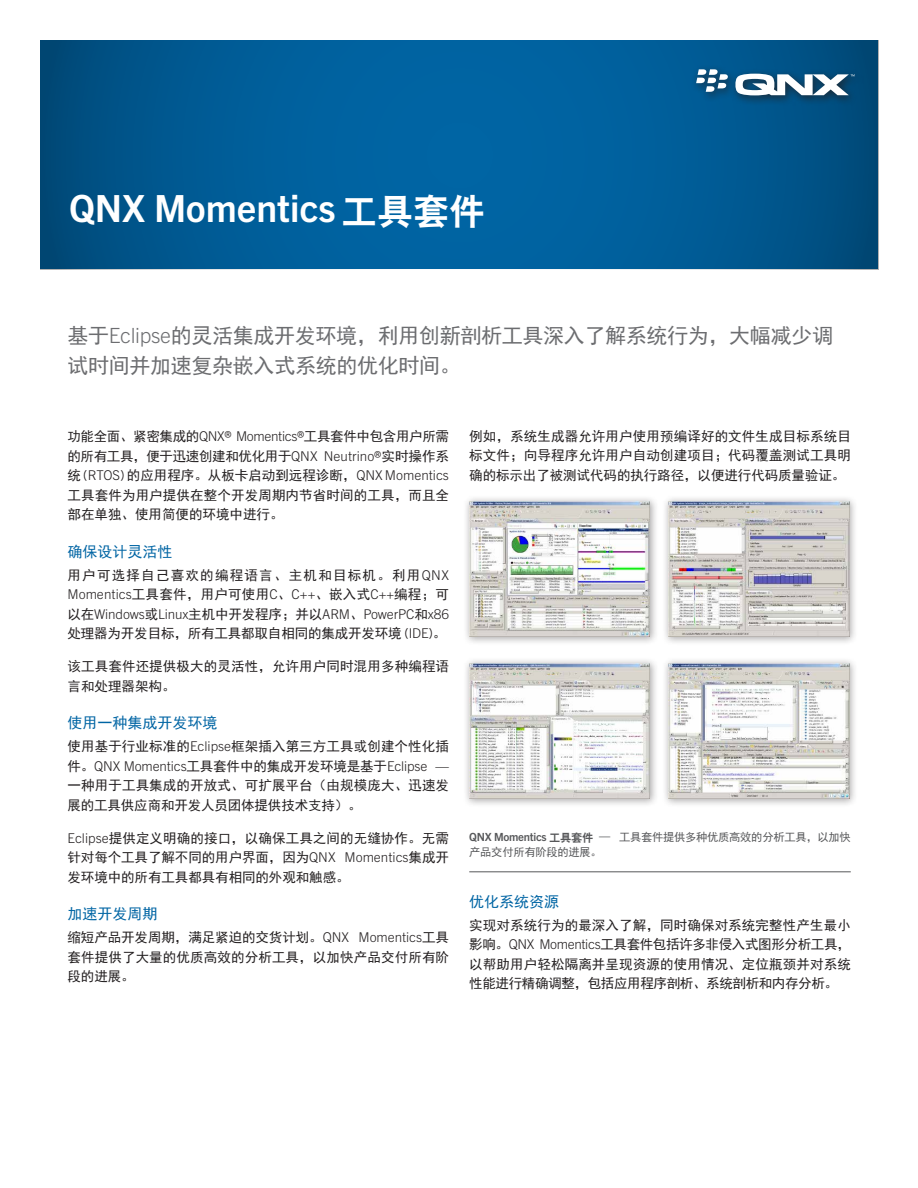
<style>
.page{position:relative;width:918px;height:1188px;background:#fff}
.page>*{position:absolute;margin:0;border:0;box-sizing:border-box;transform-origin:0 0}
.t1{font:700 37.5px "Trade Gothic Next LT Pro";color:#fff}
.Body_Paragraph{font:21px/30px "Sim Hei";letter-spacing:-.015em;color:#6c6d70}
.Subhead_Small{font:15px "Sim Hei";color:#0065a4}
.Body_Paragraph-2{font:13.5px/19.5px "Sim Hei";color:#231f20;text-align:justify}
.t2{font:11.25px/15px "Sim Hei";letter-spacing:-.02em;color:#57585a}
.s1{font-family:"H Yb 2 gj";font-weight:400;font-size:36px}
.s2{font-family:"Trade Gothic Next LT Pro";font-weight:300}
.s3{font-family:"Trade Gothic Next LT Pro";font-weight:700}
.s4{font-family:"H Yb 2 gj"}
</style>
<div class="page">
<hr style="left:469px;top:872px;width:382px;height:1px;background:#57585a">
<div style="left:463px;top:495px;width:196px;height:151px;background:#231f20;opacity:.4"></div>
<img style="left:469px;top:501px;width:181px;height:136px">
<div style="left:463px;top:657px;width:196px;height:151px;background:#231f20;opacity:.4"></div>
<img style="left:469px;top:663px;width:181px;height:136px">
<div style="left:662px;top:495px;width:196px;height:151px;background:#231f20;opacity:.4"></div>
<img style="left:669px;top:501px;width:180px;height:136px">
<div style="left:662px;top:657px;width:196px;height:151px;background:#231f20;opacity:.4"></div>
<img style="left:669px;top:663px;width:180px;height:136px">
<svg style="left:40px;top:40px;width:838px;height:229px;background:#005b95"></svg>
<div style="left:691px;top:64px;width:174px;height:42px;background:#231f20;opacity:.75"></div>
<svg style="left:696px;top:69px;width:32px;height:23px"></svg>
<svg style="left:735px;top:74px;width:120px;height:21px"></svg>
<p class="t1" style="left:69px;top:183px;width:418px">QNX Momentics<span class="s1">工具套件</span></p>
<p class="Body_Paragraph" style="left:68px;top:321px;width:767px">基于<span class="s2">Eclipse</span>的灵活集成开发环境，利用创新剖析工具深入了解系统行为，大幅减少调试时间并加速复杂嵌入式系统的优化时间。</p>
<p class="Body_Paragraph-2" style="left:68px;top:427px;width:383px">功能全面、紧密集成的<span class="s2">QNX® Momentics®</span>工具套件中包含用户所需的所有工具，便于迅速创建和优化用于<span class="s2">QNX Neutrino®</span>实时操作系统 <span class="s2">(RTOS)</span> 的应用程序。从板卡启动到远程诊断，<span class="s2">QNX Momentics</span>工具套件为用户提供在整个开发周期内节省时间的工具，而且全部在单独、使用简便的环境中进行。</p>
<p class="Subhead_Small" style="left:68px;top:544px;width:106px">确保设计灵活性</p>
<p class="Body_Paragraph-2" style="left:68px;top:565px;width:383px">用户可选择自己喜欢的编程语言、主机和目标机。利用<span class="s2">QNX Momentics</span>工具套件，用户可使用<span class="s2">C</span>、<span class="s2">C++</span>、嵌入式<span class="s2">C++</span>编程；可以在<span class="s2">Windows</span>或<span class="s2">Linux</span>主机中开发程序；并以<span class="s2">ARM</span>、<span class="s2">PowerPC</span>和<span class="s2">x86</span>处理器为开发目标，所有工具都取自相同的集成开发环境 <span class="s2">(IDE)</span>。</p>
<p class="Body_Paragraph-2" style="left:68px;top:657px;width:383px">该工具套件还提供极大的灵活性，允许用户同时混用多种编程语言和处理器架构。</p>
<p class="Subhead_Small" style="left:68px;top:715px;width:151px">使用一种集成开发环境</p>
<p class="Body_Paragraph-2" style="left:68px;top:737px;width:383px">使用基于行业标准的<span class="s2">Eclipse</span>框架插入第三方工具或创建个性化插件。<span class="s2">QNX Momentics</span>工具套件中的集成开发环境是基于<span class="s2">Eclipse —</span>一种用于工具集成的开放式、可扩展平台（由规模庞大、迅速发展的工具供应商和开发人员团体提供技术支持）。</p>
<p class="Body_Paragraph-2" style="left:68px;top:828px;width:383px"><span class="s2">Eclipse</span>提供定义明确的接口，以确保工具之间的无缝协作。无需针对每个工具了解不同的用户界面，因为<span class="s2">QNX Momentics</span>集成开发环境中的所有工具都具有相同的外观和触感。</p>
<p class="Subhead_Small" style="left:68px;top:906px;width:91px">加速开发周期</p>
<p class="Body_Paragraph-2" style="left:68px;top:928px;width:383px">缩短产品开发周期，满足紧迫的交货计划。<span class="s2">QNX Momentics</span>工具套件提供了大量的优质高效的分析工具，以加快产品交付所有阶段的进展。</p>
<p class="Body_Paragraph-2" style="left:469px;top:426px;width:383px">例如，系统生成器允许用户使用预编译好的文件生成目标系统目标文件；向导程序允许用户自动创建项目；代码覆盖测试工具明确的标示出了被测试代码的执行路径，以便进行代码质量验证。</p>
<p class="t2" style="left:469px;top:829px;width:383px"><span class="s3">QNX Momentics</span> <span class="s4">工具套件</span> — 工具套件提供多种优质高效的分析工具，以加快产品交付所有阶段的进展。</p>
<p class="Subhead_Small" style="left:469px;top:894px;width:91px">优化系统资源</p>
<p class="Body_Paragraph-2" style="left:469px;top:915px;width:383px">实现对系统行为的最深入了解，同时确保对系统完整性产生最小影响。<span class="s2">QNX Momentics</span>工具套件包括许多非侵入式图形分析工具，以帮助用户轻松隔离并呈现资源的使用情况、定位瓶颈并对系统性能进行精确调整，包括应用程序剖析、系统剖析和内存分析。</p>
</div>
